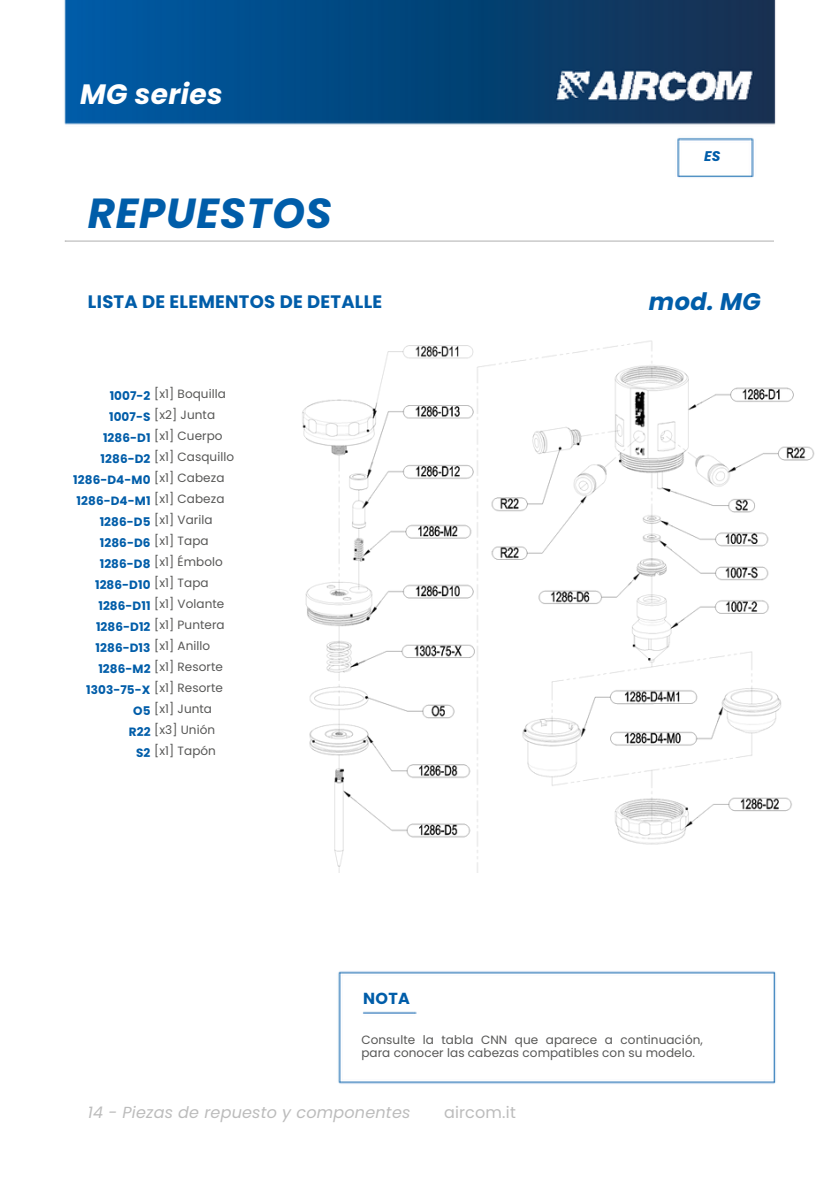
<style>
.page{position:relative;width:839px;height:1191px;background:#fff}
.page>*{position:absolute;margin:0;border:0;box-sizing:border-box;transform-origin:0 0}
.t1{font:italic 700 42px "Poppins";letter-spacing:.015em;color:#005da9}
.t2{font:italic 700 28px "Poppins";letter-spacing:.015em;color:#fff}
.t3{font:italic 700 24px "Poppins";color:#005da9}
.t4{font:700 18px "Poppins";letter-spacing:.015em;color:#005da9}
.t5{font:italic 16px "Poppins";letter-spacing:.015em;color:#bcbcbc}
.t6{font:16px "Poppins";letter-spacing:.01em;color:#bcbcbc}
.t7{font:700 16px "Poppins";color:#005da9}
.t8{font:italic 700 14px "Poppins";color:#005da9}
.t9{font:12px/13.6px "Poppins";letter-spacing:.005em;color:#575756}
.t10{font:700 12px/21px "Poppins";letter-spacing:.005em;color:#005da9;text-align:right}
</style>
<div class="page">
<img style="left:338px;top:971px;width:438px;height:113px">
<img style="left:64px;top:0;width:712px;height:178px">
<img style="left:302px;top:340px;width:513px;height:533px">
<h3 class="t2" style="left:80px;top:75px;width:144px">MG series</h3>
<p class="t1" style="left:88px;top:184px;width:245px">REPUESTOS</p>
<p class="t8" style="left:704px;top:146px;width:18px">ES</p>
<p class="t4" style="left:88px;top:289px;width:296px">LISTA DE ELEMENTOS DE DETALLE</p>
<p class="t3" style="left:649px;top:284px;width:113px">mod. MG</p>
<p class="t9" style="left:154px;top:387px;width:73px">[x1] Boquilla</p>
<p class="t9" style="left:154px;top:408px;width:62px">[x2] Junta</p>
<p class="t9" style="left:154px;top:429px;width:70px">[x1] Cuerpo</p>
<p class="t9" style="left:154px;top:450px;width:81px">[x1] Casquillo</p>
<p class="t9" style="left:154px;top:471px;width:72px">[x1] Cabeza</p>
<p class="t9" style="left:154px;top:492px;width:72px">[x1] Cabeza</p>
<p class="t9" style="left:154px;top:513px;width:60px">[x1] Varila</p>
<p class="t9" style="left:154px;top:534px;width:56px">[x1] Tapa</p>
<p class="t9" style="left:154px;top:555px;width:70px">[x1] Émbolo</p>
<p class="t9" style="left:154px;top:576px;width:56px">[x1] Tapa</p>
<p class="t9" style="left:154px;top:597px;width:72px">[x1] Volante</p>
<p class="t9" style="left:154px;top:618px;width:72px">[x1] Puntera</p>
<p class="t9" style="left:154px;top:639px;width:57px">[x1] Anillo</p>
<p class="t9" style="left:154px;top:660px;width:70px">[x1] Resorte</p>
<p class="t9" style="left:154px;top:681px;width:70px">[x1] Resorte</p>
<p class="t9" style="left:154px;top:702px;width:59px">[x1] Junta</p>
<p class="t9" style="left:154px;top:723px;width:62px">[x3] Unión</p>
<p class="t9" style="left:154px;top:744px;width:63px">[x1] Tapón</p>
<p class="t10" style="left:110px;top:386px;width:42px">1007-2</p>
<p class="t10" style="left:109px;top:407px;width:43px">1007-S</p>
<p class="t10" style="left:103px;top:428px;width:49px">1286-D1</p>
<p class="t10" style="left:73px;top:449px;width:79px">1286-D2<br>1286-D4-M0<br>1286-D4-M1<br>1286-D5<br>1286-D6<br>1286-D8<br>1286-D10<br>1286-D11<br>1286-D12<br>1286-D13<br>1286-M2<br>1303-75-X</p>
<h5 class="t10" style="left:133px;top:701px;width:19px">O5</h5>
<p class="t10" style="left:129px;top:722px;width:23px">R22</p>
<h6 class="t10" style="left:136px;top:743px;width:16px">S2</h6>
<h1 class="t7" style="left:363px;top:987px;width:48px">NOTA</h1>
<p class="t9" style="left:361px;top:1033px;width:343px">Consulte la tabla CNN que aparece a continuación, para conocer las cabezas compatibles con su modelo.</p>
<p class="t5" style="left:88px;top:1102px;width:324px">14 - Piezas de repuesto y componentes</p>
<h4 class="t6" style="left:444px;top:1102px;width:73px">aircom.it</h4>
</div>
